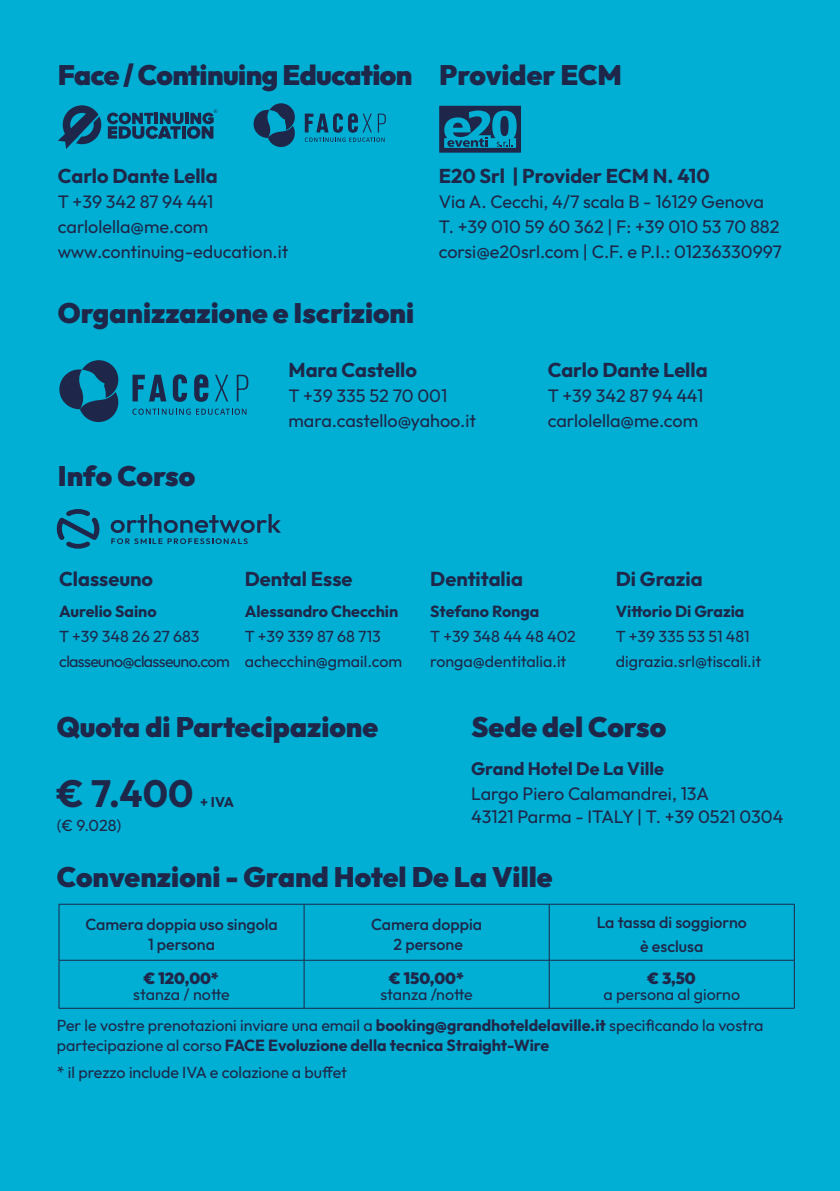
<style>
.page{position:relative;width:840px;height:1191px;background:#fff}
.page>*{position:absolute;margin:0;border:0;box-sizing:border-box;transform-origin:0 0}
.t1{font:700 38px "Outfit";color:#1e2749}
.t2{font:900 28px "Outfit";color:#1e2749}
.t3{font:900 28px "Outfit";letter-spacing:-.02em;color:#1e2749}
.t4{font:700 20px "Outfit";color:#1e2749}
.t5{font:18px/25px "Outfit";color:#1e2749}
.t6{font:700 18px "Outfit";color:#1e2749}
.t7{font:16px/25px "Outfit";color:#1e2749}
.t8{font:500 16px/20px "Outfit";color:#1e2749;text-align:center}
.t9{font:700 16px "Outfit";color:#1e2749}
.t10{font:16px/25px "Outfit";letter-spacing:-.04em;color:#1e2749}
.t11{font:900 16px "Outfit";color:#1e2749}
.t12{font:700 14px "Outfit";color:#1e2749}
.s1{font-weight:700}
</style>
<div class="page">
<div style="left:0;top:0;width:839px;height:1191px;background:#00afd3"></div>
<svg style="left:111px;top:514px;width:170px;height:30px"></svg>
<svg style="left:56px;top:509px;width:44px;height:40px"></svg>
<svg style="left:132px;top:408px;width:58px;height:7px"></svg>
<svg style="left:196px;top:408px;width:50px;height:7px"></svg>
<svg style="left:132px;top:375px;width:34px;height:26px"></svg>
<svg style="left:173px;top:374px;width:14px;height:28px"></svg>
<svg style="left:215px;top:375px;width:13px;height:26px"></svg>
<svg style="left:237px;top:375px;width:11px;height:26px"></svg>
<svg style="left:194px;top:374px;width:14px;height:28px"></svg>
<svg style="left:59px;top:360px;width:60px;height:62px"></svg>
<hr style="left:59px;top:904px;width:245px;height:1px;background:#1e2749">
<hr style="left:59px;top:904px;width:1px;height:56px;background:#1e2749">
<hr style="left:304px;top:904px;width:245px;height:1px;background:#1e2749">
<hr style="left:303px;top:904px;width:1px;height:56px;background:#1e2749">
<hr style="left:549px;top:904px;width:245px;height:1px;background:#1e2749">
<hr style="left:548px;top:904px;width:1px;height:56px;background:#1e2749">
<hr style="left:793px;top:904px;width:1px;height:56px;background:#1e2749">
<hr style="left:59px;top:960px;width:245px;height:1px;background:#1e2749">
<hr style="left:59px;top:960px;width:1px;height:48px;background:#1e2749">
<hr style="left:304px;top:960px;width:245px;height:1px;background:#1e2749">
<hr style="left:303px;top:960px;width:1px;height:48px;background:#1e2749">
<hr style="left:549px;top:960px;width:245px;height:1px;background:#1e2749">
<hr style="left:548px;top:960px;width:1px;height:48px;background:#1e2749">
<hr style="left:793px;top:960px;width:1px;height:48px;background:#1e2749">
<hr style="left:59px;top:1008px;width:245px;height:1px;background:#1e2749">
<hr style="left:304px;top:1008px;width:245px;height:1px;background:#1e2749">
<hr style="left:549px;top:1008px;width:245px;height:1px;background:#1e2749">
<svg style="left:439px;top:106px;width:81px;height:47px"></svg>
<svg style="left:58px;top:105px;width:43px;height:44px"></svg>
<svg style="left:107px;top:109px;width:110px;height:30px"></svg>
<svg style="left:304px;top:113px;width:81px;height:29px"></svg>
<svg style="left:253px;top:103px;width:42px;height:44px"></svg>
<h2 class="t3" style="left:58px;top:59px;width:565px">Face / Continuing Education Provider ECM</h2>
<p class="t4" style="left:58px;top:165px;width:161px">Carlo Dante Lella</p>
<p class="t5" style="left:58px;top:189px;width:232px">T +39 342 87 94 441 carlolella@me.com www.continuing-education.it</p>
<h2 class="t2" style="left:58px;top:297px;width:358px">Organizzazione e Iscrizioni</h2>
<p class="t4" style="left:438px;top:165px;width:272px">E20 Srl | Provider ECM N. 410</p>
<p class="t5" style="left:438px;top:189px;width:344px">Via A. Cecchi, 4/7 scala B - 16129 Genova<br>T. +39 010 59 60 362 | F: +39 010 53 70 882 corsi@e20srl.com | C.F. e P.I.: 01236330997</p>
<h2 class="t2" style="left:58px;top:460px;width:139px">Info Corso</h2>
<p class="t4" style="left:288px;top:358px;width:130px">Mara Castello</p>
<p class="t5" style="left:288px;top:383px;width:189px">T +39 335 52 70 001 mara.castello@yahoo.it</p>
<p class="t4" style="left:547px;top:358px;width:161px">Carlo Dante Lella</p>
<p class="t5" style="left:547px;top:383px;width:157px">T +39 342 87 94 441 carlolella@me.com</p>
<p class="t4" style="left:59px;top:568px;width:95px">Classeuno</p>
<p class="t9" style="left:59px;top:602px;width:99px">Aurelio Saino</p>
<p class="t10" style="left:59px;top:624px;width:172px">T +39 348 26 27 683 classeuno@classeuno.com</p>
<p class="t4" style="left:244px;top:568px;width:109px">Dental Esse</p>
<p class="t9" style="left:244px;top:602px;width:155px">Alessandro Checchin</p>
<p class="t7" style="left:244px;top:624px;width:159px">T +39 339 87 68 713 achecchin@gmail.com</p>
<p class="t4" style="left:430px;top:568px;width:94px">Dentitalia</p>
<p class="t9" style="left:430px;top:602px;width:110px">Stefano Ronga</p>
<p class="t7" style="left:430px;top:624px;width:147px">T +39 348 44 48 402 ronga@dentitalia.it</p>
<p class="t4" style="left:615px;top:568px;width:88px">Di Grazia</p>
<p class="t9" style="left:615px;top:602px;width:130px">Vittorio Di Grazia</p>
<p class="t7" style="left:615px;top:624px;width:147px">T +39 335 53 51 481 digrazia.srl@tiscali.it</p>
<h2 class="t2" style="left:57px;top:711px;width:323px">Quota di Partecipazione</h2>
<h1 class="t1" style="left:57px;top:772px;width:138px">€ 7.400</h1>
<p class="t12" style="left:200px;top:794px;width:35px">+ IVA</p>
<p class="t7" style="left:57px;top:812px;width:66px">(€ 9.028)</p>
<h2 class="t2" style="left:471px;top:711px;width:196px">Sede del Corso</h2>
<p class="t6" style="left:471px;top:759px;width:194px">Grand Hotel De La Ville</p>
<p class="t5" style="left:471px;top:782px;width:314px;line-height:22.6px">Largo Piero Calamandrei, 13A<br>43121 Parma - ITALY | T. +39 0521 0304</p>
<h2 class="t2" style="left:57px;top:861px;width:497px">Convenzioni - Grand Hotel De La Ville</h2>
<p class="t8" style="left:85px;top:914px;width:194px">Camera doppia uso singola<br>1 persona</p>
<p class="t8" style="left:371px;top:914px;width:112px">Camera doppia<br>2 persone</p>
<p class="t8" style="left:596px;top:910px;width:151px;line-height:24px">La tassa di soggiorno è esclusa</p>
<p class="t11" style="left:144px;top:969px;width:76px">€ 120,00*</p>
<p class="t7" style="left:133px;top:982px;width:98px">stanza / notte</p>
<p class="t11" style="left:389px;top:969px;width:76px">€ 150,00*</p>
<p class="t7" style="left:380px;top:982px;width:94px">stanza /notte</p>
<p class="t11" style="left:647px;top:969px;width:49px">€ 3,50</p>
<p class="t7" style="left:603px;top:982px;width:138px">a persona al giorno</p>
<p class="t7" style="left:57px;top:1016px;width:708px;line-height:19.2px">Per le vostre prenotazioni inviare una email a <span class="s1">booking@grandhoteldelaville.it</span> specificando la vostra partecipazione al corso <span class="s1">FACE Evoluzione della tecnica Straight-Wire</span></p>
<p class="t7" style="left:57px;top:1059px;width:291px">* il prezzo include IVA e colazione a buffet</p>
</div>
